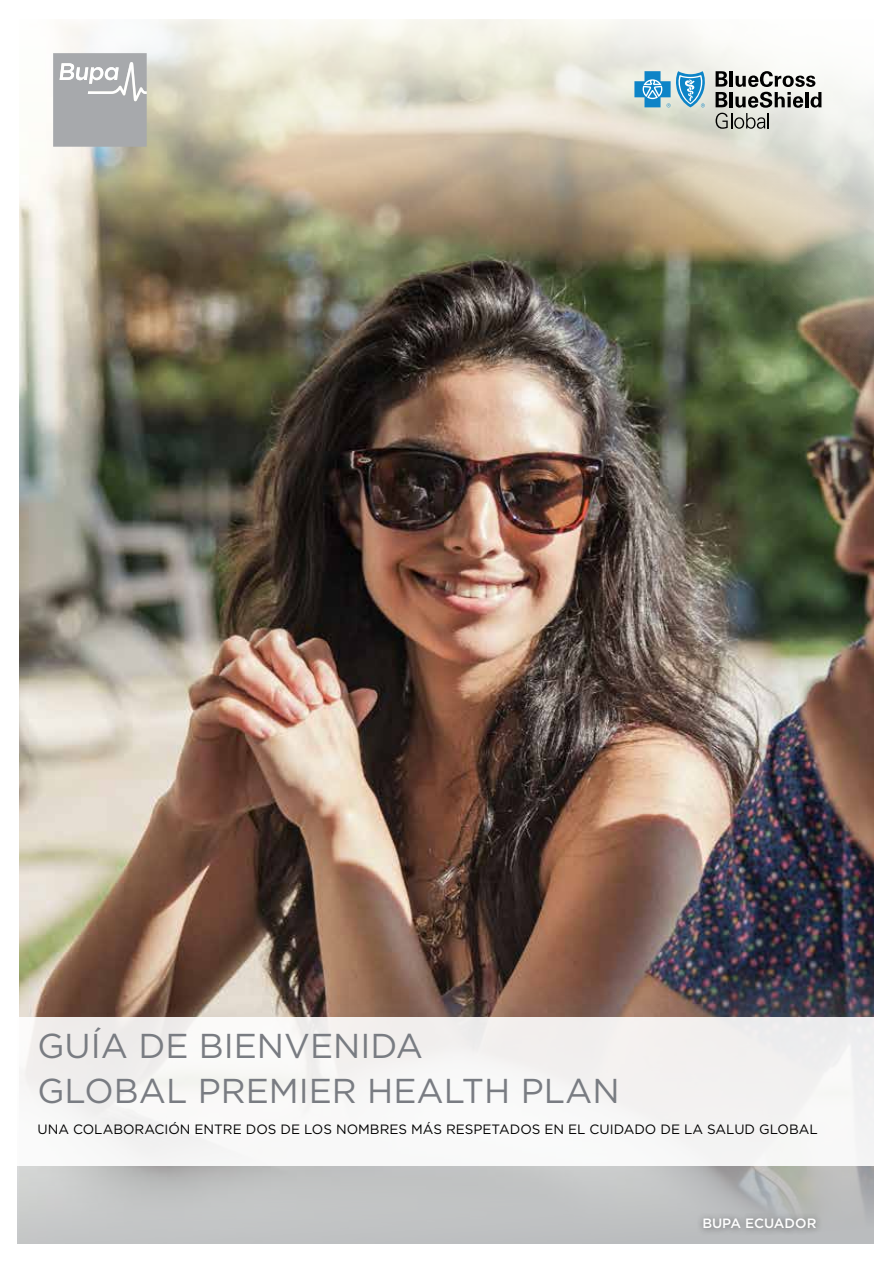
<style>
.page{position:relative;width:893px;height:1263px;background:#fff}
.page>*{position:absolute;margin:0;border:0;box-sizing:border-box;transform-origin:0 0}
.t1{font:34.5px/45px "Gotham";color:#797c82}
.t2{font:13.5px "Gotham";color:#000}
.t3{font:500 13.5px "Gotham";color:#fff}
</style>
<div class="page">
<img style="left:19px;top:269px;width:855px;height:975px">
<img style="left:283px;top:269px;width:591px;height:166px">
<svg style="left:19px;top:19px;width:855px;height:250px;background:#cac3b0"></svg>
<svg style="left:634px;top:71px;width:72px;height:36px;background:#7ab8d6"></svg>
<svg style="left:716px;top:71px;width:105px;height:58px;background:#a7a8a4"></svg>
<svg style="left:53px;top:53px;width:94px;height:94px;background:#afb1b4"></svg>
<img style="left:17px;top:921px;width:856px;height:323px">
<div style="left:0;top:1017px;width:893px;height:149px;background:#f6f5f4"></div>
<div style="left:696px;top:1211px;width:127px;height:25px;background:#000;opacity:.5"></div>
<h1 class="t1" style="left:38px;top:1022px;width:584px">GUÍA DE BIENVENIDA<br>GLOBAL PREMIER HEALTH PLAN</h1>
<p class="t2" style="left:38px;top:1121px;width:782px">UNA COLABORACIÓN ENTRE DOS DE LOS NOMBRES MÁS RESPETADOS EN EL CUIDADO DE LA SALUD GLOBAL</p>
<p class="t3" style="left:702px;top:1215px;width:116px">BUPA ECUADOR</p>
</div>
